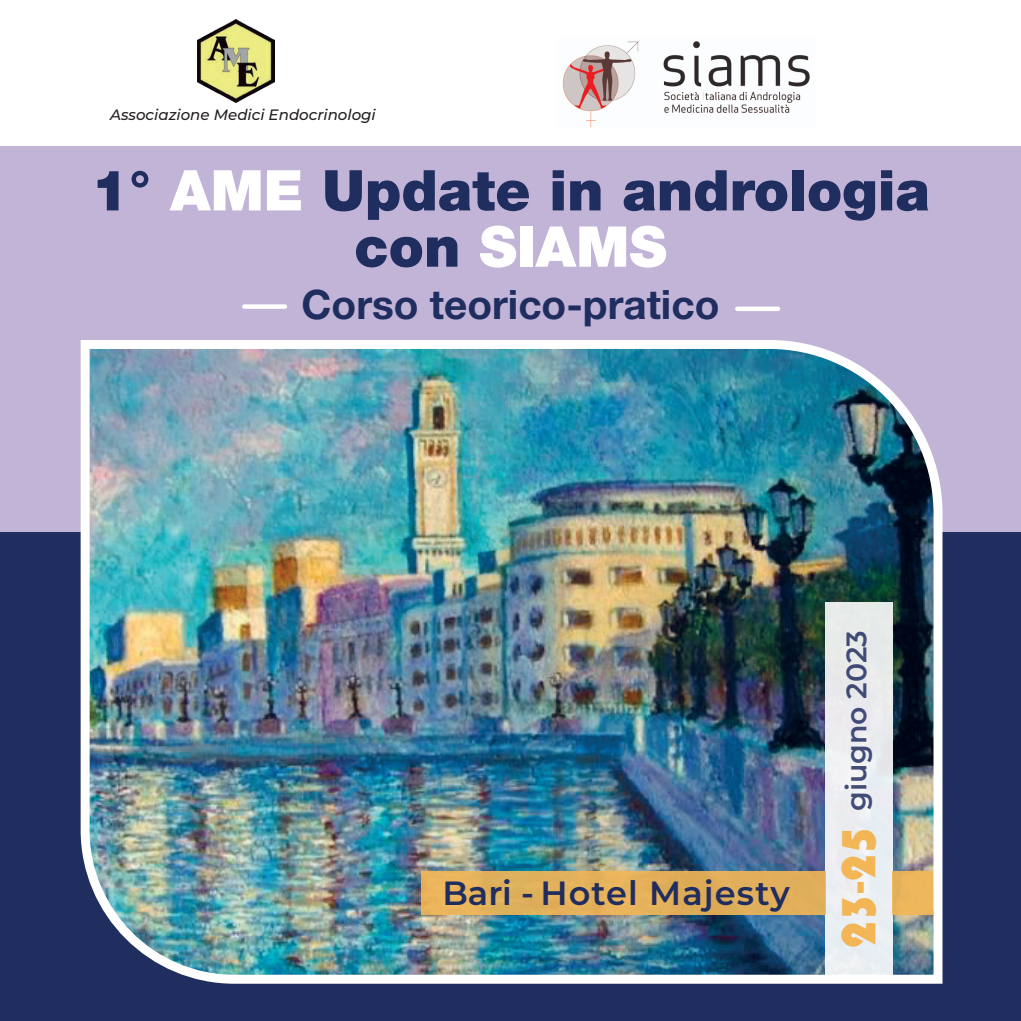
<style>
.page{position:relative;width:1021px;height:1021px;background:#fff}
.page>*{position:absolute;margin:0;border:0;box-sizing:border-box;transform-origin:0 0}
.t1{font:900 56.25px/56.2px "Helvetica Neue LT Std";color:#202d5f;text-align:center}
.t2{font:700 40.5px "Helvetica Neue LT Std";color:#202d5f}
.t3{font:600 33.52px "Montserrat";letter-spacing:.035em;color:#202d5f}
.t4{font:600 28.35px "Montserrat";color:rgb(32 45 95/.84)}
.t5{font:italic 500 15.08px "Montserrat";color:#231f20}
.s1{color:#fff}
.s2{font-family:"Bauhaus 93";font-weight:400;font-size:49.5px;color:#f2b656}
</style>
<div class="page">
<div style="left:0;top:146px;width:1020px;height:386px;background:#c2b4d7"></div>
<div style="left:0;top:532px;width:1020px;height:488px;background:#202d5f"></div>
<img style="left:197px;top:20px;width:77px;height:82px">
<img style="left:562px;top:41px;width:248px;height:87px">
<img style="left:80px;top:340px;width:863px;height:644px">
<div style="left:825px;top:602px;width:67px;height:377px;background:#eaedf1"></div>
<div style="left:420px;top:871px;width:405px;height:44px;background:#e2b05b"></div>
<div style="left:892px;top:871px;width:41px;height:44px;background:#f2b656"></div>
<div style="left:244px;top:304px;width:41px;height:5px;background:#fff"></div>
<div style="left:737px;top:306px;width:41px;height:5px;background:#fff"></div>
<p class="t5" style="left:110px;top:104px;width:267px">Associazione Medici Endocrinologi</p>
<h1 class="t1" style="left:91px;top:162px;width:840px">1° <span class="s1">AME</span> Update in andrologia con <span class="s1">SIAMS</span></h1>
<h2 class="t2" style="left:301px;top:279px;width:419px">Corso teorico-pratico</h2>
<h3 class="t3" style="left:442px;top:869px;width:349px">Bari - Hotel Majesty</h3>
<h3 class="t4" style="left:836px;top:949px;width:320px;rotate:-90deg"><span class="s2">23-25</span> giugno 2023</h3>
</div>
